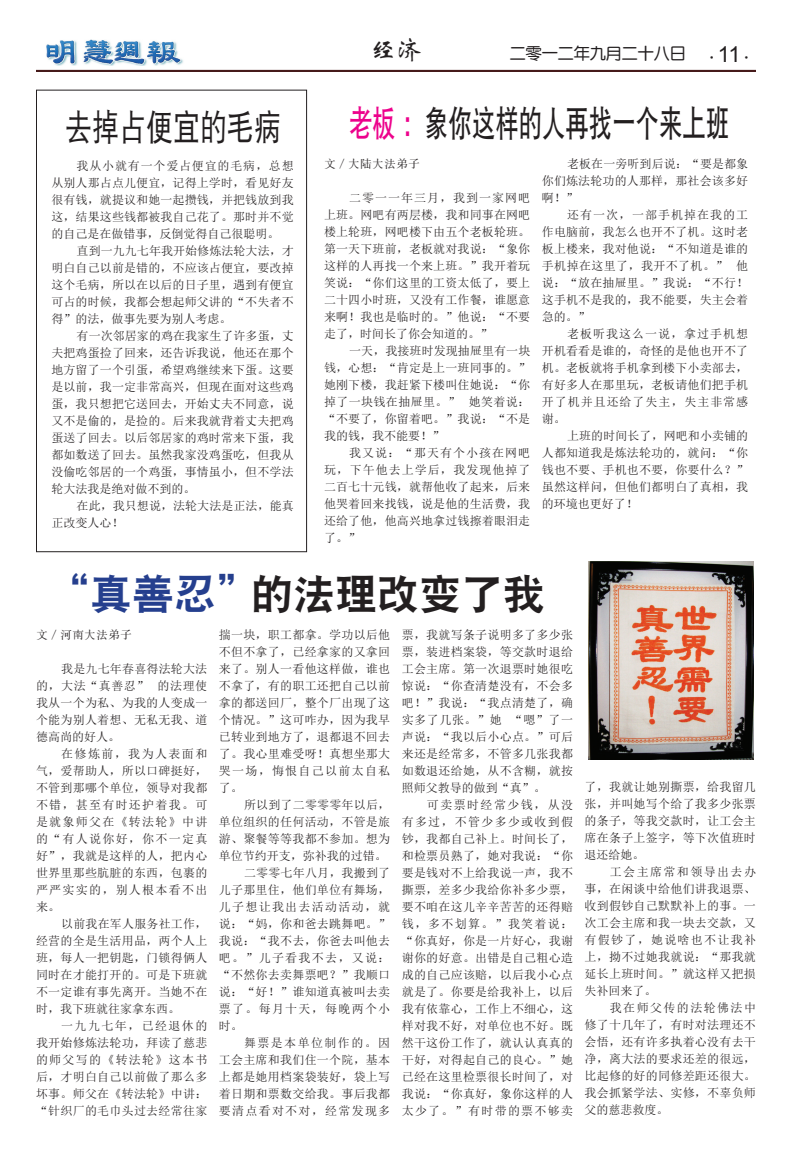
<style>
.page{position:relative;width:792px;height:1152px;background:#fff}
.page>*{position:absolute;margin:0;border:0;box-sizing:border-box;transform-origin:0 0}
.t1{font:42px "DFP Hei W9";color:#231f20}
.t2{font:36px "DF Hei W7";color:#231f20;scale:.65 1}
.t3{font:36px "DF Hei W5";color:#231f20;scale:.75 1}
.t4{font:26px "ST Xinwei";color:#231f20}
.t5{font:16px "FZY3 JW GB1 0";color:#231f20}
.t6{font:12px/17px "Sim Sun";letter-spacing:.02em;color:#231f20;text-align:justify}
.t7{font:12px "Sim Sun";letter-spacing:.105em;color:#231f20}
.t8{font:12px "MS Song";color:#231f20}
.t9{font:12px "Sim Sun";color:#231f20}
.t10{font:12px "Sim Sun";letter-spacing:.12em;color:#231f20}
.t11{font:12px "Koz Min Pro";color:#231f20}
.s1{font-family:"Arial";font-size:22px}
.s2{color:#ed028c}
.s3{color:#253f8e}
</style>
<div class="page">
<hr style="left:36px;top:70px;width:720px;height:2px;background:#461a1a">
<img style="left:46px;top:40px;width:137px;height:26px">
<div style="left:36px;top:90px;width:271px;height:462px;border:1px solid #231f20"></div>
<img style="left:589px;top:561px;width:165px;height:199px">
<h3 class="t4" style="left:370px;top:37px;width:53px">经济</h3>
<h3 class="t5" style="left:510px;top:45px;width:177px">二零一二年九月二十八日</h3>
<p class="t11" style="left:706px;top:49px;width:48px">・<span class="s1">11</span>・</p>
<h2 class="t3" style="left:65px;top:109px;width:290px">去掉占便宜的毛病</h2>
<h2 class="t2" style="left:349px;top:105px;width:586px"><span class="s2">老板：</span>象你这样的人再找一个来上班</h2>
<p class="t6" style="left:51px;top:157px;width:244px;text-indent:25px">我从小就有一个爱占便宜的毛病，总想从别人那占点儿便宜，记得上学时，看见好友很有钱，就提议和她一起攒钱，并把钱放到我这，结果这些钱都被我自己花了。那时并不觉的自己是在做错事，反倒觉得自己很聪明。</p>
<p class="t6" style="left:51px;top:242px;width:244px;text-indent:25px">直到一九九七年我开始修炼法轮大法，才明白自己以前是错的，不应该占便宜，要改掉这个毛病，所以在以后的日子里，遇到有便宜可占的时候，我都会想起师父讲的“不失者不得”的法，做事先要为别人考虑。</p>
<p class="t6" style="left:51px;top:327px;width:244px;text-indent:25px">有一次邻居家的鸡在我家生了许多蛋，丈夫把鸡蛋捡了回来，还告诉我说，他还在那个地方留了一个引蛋，希望鸡继续来下蛋。这要是以前，我一定非常高兴，但现在面对这些鸡蛋，我只想把它送回去，开始丈夫不同意，说又不是偷的，是捡的。后来我就背着丈夫把鸡蛋送了回去。以后邻居家的鸡时常来下蛋，我都如数送了回去。虽然我家没鸡蛋吃，但我从没偷吃邻居的一个鸡蛋，事情虽小，但不学法轮大法我是绝对做不到的。</p>
<p class="t6" style="left:51px;top:497px;width:244px;text-indent:25px">在此，我只想说，法轮大法是正法，能真正改变人心！</p>
<p class="t6" style="left:542px;top:156px;width:208px;text-indent:25px">老板在一旁听到后说：“要是都象你们炼法轮功的人那样，那社会该多好啊！”</p>
<p class="t6" style="left:542px;top:207px;width:208px;text-indent:25px">还有一次，一部手机掉在我的工作电脑前，我怎么也开不了机。这时老板上楼来，我对他说：“不知道是谁的手机掉在这里了，我开不了机。” 他说：“放在抽屉里。”我说：“不行！这手机不是我的，我不能要，失主会着急的。”</p>
<p class="t6" style="left:542px;top:326px;width:208px;text-indent:25px">老板听我这么一说，拿过手机想开机看看是谁的，奇怪的是他也开不了机。老板就将手机拿到楼下小卖部去，有好多人在那里玩，老板请他们把手机开了机并且还给了失主，失主非常感谢。</p>
<p class="t6" style="left:542px;top:428px;width:208px;text-indent:25px">上班的时间长了，网吧和小卖铺的人都知道我是炼法轮功的，就问：“你钱也不要、手机也不要，你要什么？”虽然这样问，但他们都明白了真相，我的环境也更好了！</p>
<p class="t8" style="left:324px;top:158px;width:97px">文／大陆大法弟子</p>
<p class="t6" style="left:324px;top:190px;width:208px;text-indent:25px">二零一一年三月，我到一家网吧上班。网吧有两层楼，我和同事在网吧楼上轮班，网吧楼下由五个老板轮班。第一天下班前，老板就对我说：“象你这样的人再找一个来上班。”我开着玩笑说：“你们这里的工资太低了，要上二十四小时班，又没有工作餐，谁愿意来啊！我也是临时的。”他说：“不要走了，时间长了你会知道的。”</p>
<p class="t6" style="left:324px;top:343px;width:208px;text-indent:25px">一天，我接班时发现抽屉里有一块钱，心想：“肯定是上一班同事的。”她刚下楼，我赶紧下楼叫住她说：“你掉了一块钱在抽屉里。” 她笑着说：“不要了，你留着吧。”我说：“不是我的钱，我不能要！”</p>
<p class="t6" style="left:324px;top:445px;width:208px;text-indent:25px">我又说：“那天有个小孩在网吧玩，下午他去上学后，我发现他掉了二百七十元钱，就帮他收了起来，后来他哭着回来找钱，说是他的生活费，我还给了他，他高兴地拿过钱擦着眼泪走了。”</p>
<h1 class="t1" style="left:48px;top:573px;width:498px"><span class="s3">“真善忍”</span>的法理改变了我</h1>
<p class="t8" style="left:36px;top:628px;width:97px">文／河南大法弟子</p>
<p class="t6" style="left:36px;top:660px;width:173px;text-indent:25px">我是九七年春喜得法轮大法的，大法“真善忍” 的法理使我从一个为私、为我的人变成一个能为别人着想、无私无我、道德高尚的好人。</p>
<p class="t6" style="left:36px;top:745px;width:173px;text-indent:25px">在修炼前，我为人表面和气，爱帮助人，所以口碑挺好，不管到那哪个单位，领导对我都不错，甚至有时还护着我。可是就象师父在《转法轮》中讲的“有人说你好，你不一定真好”，我就是这样的人，把内心世界里那些肮脏的东西，包裹的严严实实的，别人根本看不出来。</p>
<p class="t6" style="left:36px;top:915px;width:173px;text-indent:25px">以前我在军人服务社工作，经营的全是生活用品，两个人上班，每人一把钥匙，门锁得俩人同时在才能打开的。可是下班就不一定谁有事先离开。当她不在时，我下班就往家拿东西。</p>
<p class="t6" style="left:36px;top:1017px;width:173px;text-indent:25px">一九九七年，已经退休的我开始修炼法轮功，拜读了慈悲的师父写的《转法轮》这本书后，才明白自己以前做了那么多坏事。师父在《转法轮》中讲：“针织厂的毛巾头过去经常往家</p>
<p class="t6" style="left:219px;top:626px;width:173px">揣一块，职工都拿。学功以后他不但不拿了，已经拿家的又拿回来了。别人一看他这样做，谁也不拿了，有的职工还把自己以前拿的都送回厂，整个厂出现了这个情况。”这可咋办，因为我早已转业到地方了，退都退不回去了。我心里难受呀！真想坐那大哭一场，悔恨自己以前太自私了。</p>
<p class="t6" style="left:244px;top:796px;width:148px">所以到了二零零零年以后，</p>
<p class="t6" style="left:219px;top:813px;width:173px">单位组织的任何活动，不管是旅</p>
<p class="t6" style="left:219px;top:830px;width:173px">游、聚餐等等我都不参加。想为</p>
<p class="t9" style="left:219px;top:849px;width:169px">单位节约开支，弥补我的过错。</p>
<p class="t6" style="left:244px;top:864px;width:148px">二零零七年八月，我搬到了</p>
<p class="t6" style="left:219px;top:881px;width:173px">儿子那里住，他们单位有舞场，</p>
<p class="t7" style="left:219px;top:900px;width:173px">儿子想让我出去活动活动，就</p>
<p class="t6" style="left:219px;top:915px;width:173px">说：“妈，你和爸去跳舞吧。”</p>
<p class="t6" style="left:219px;top:932px;width:173px">我说：“我不去，你爸去叫他去</p>
<p class="t7" style="left:219px;top:951px;width:173px">吧。”儿子看我不去，又说：</p>
<p class="t6" style="left:219px;top:966px;width:173px">“不然你去卖舞票吧？”我顺口</p>
<p class="t6" style="left:219px;top:983px;width:173px">说：“好！”谁知道真被叫去卖</p>
<p class="t7" style="left:219px;top:1002px;width:173px">票了。每月十天，每晚两个小</p>
<p class="t6" style="left:219px;top:1017px;width:25px">时。</p>
<p class="t10" style="left:244px;top:1036px;width:148px">舞票是本单位制作的。因</p>
<p class="t6" style="left:219px;top:1051px;width:173px">工会主席和我们住一个院，基本</p>
<p class="t6" style="left:219px;top:1068px;width:173px">上都是她用档案袋装好，袋上写</p>
<p class="t6" style="left:219px;top:1085px;width:173px">着日期和票数交给我。事后我都</p>
<p class="t7" style="left:219px;top:1104px;width:173px">要清点看对不对，经常发现多</p>
<p class="t6" style="left:402px;top:626px;width:173px">票，我就写条子说明多了多少张票，装进档案袋，等交款时退给工会主席。第一次退票时她很吃惊说：“你查清楚没有，不会多吧！”我说：“我点清楚了，确实多了几张。”她 “嗯”了一声说：“我以后小心点。”可后来还是经常多，不管多几张我都如数退还给她，从不含糊，就按照师父教导的做到“真”。</p>
<p class="t6" style="left:402px;top:796px;width:173px;text-indent:25px">可卖票时经常少钱，从没有多过，不管少多少或收到假钞，我都自己补上。时间长了，和检票员熟了，她对我说：“你要是钱对不上给我说一声，我不撕票，差多少我给你补多少票，要不咱在这儿辛辛苦苦的还得赔钱，多不划算。”我笑着说：“你真好，你是一片好心，我谢谢你的好意。出错是自己粗心造成的自己应该赔，以后我小心点就是了。你要是给我补上，以后我有依靠心，工作上不细心，这样对我不好，对单位也不好。既然干这份工作了，就认认真真的干好，对得起自己的良心。”她已经在这里检票很长时间了，对我说：“你真好，象你这样的人太少了。”有时带的票不够卖</p>
<p class="t6" style="left:585px;top:778px;width:173px">了，我就让她别撕票，给我留几张，并叫她写个给了我多少张票的条子，等我交款时，让工会主席在条子上签字，等下次值班时退还给她。</p>
<p class="t6" style="left:585px;top:863px;width:173px;text-indent:25px">工会主席常和领导出去办事，在闲谈中给他们讲我退票、收到假钞自己默默补上的事。一次工会主席和我一块去交款，又有假钞了，她说啥也不让我补上，拗不过她我就说：“那我就延长上班时间。”就这样又把损失补回来了。</p>
<p class="t6" style="left:585px;top:999px;width:173px;text-indent:25px">我在师父传的法轮佛法中修了十几年了，有时对法理还不会悟，还有许多执着心没有去干净，离大法的要求还差的很远，比起修的好的同修差距还很大。我会抓紧学法、实修，不辜负师父的慈悲救度。</p>
</div>
